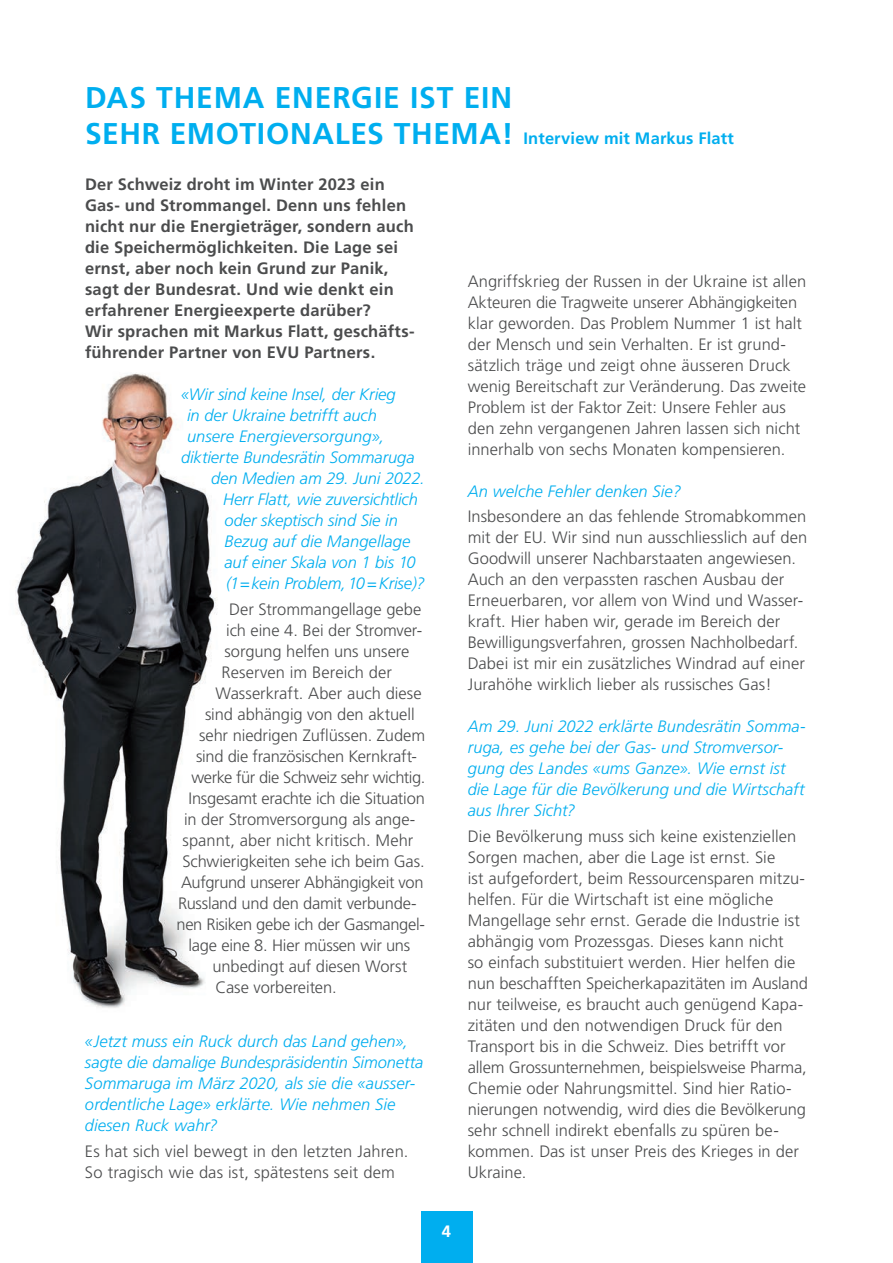
<style>
.page{position:relative;width:893px;height:1263px;background:#fff}
.page>*{position:absolute;margin:0;border:0;box-sizing:border-box;transform-origin:0 0}
.t1{font:700 30px "Frutiger CE";letter-spacing:.03em;color:#00aeef}
.t2{font:300 16.5px/21px "Frutiger CE";color:#4b4c4d}
.t3{font:italic 300 16.5px/21px "Frutiger CE";color:#00aeef}
.t4{font:700 16.5px/21px "Frutiger CE";letter-spacing:.01em;color:#4b4c4d}
.t5{font:300 16.5px "Frutiger CE";letter-spacing:-.02em;color:#4b4c4d}
.t6{font:700 16.5px "Frutiger CE";letter-spacing:.01em;color:#00aeef}
.t7{font:300 16.5px "Frutiger CE";letter-spacing:-.03em;color:#4b4c4d}
.t8{font:300 16.5px "Frutiger CE";letter-spacing:-.025em;color:#4b4c4d}
.t9{font:700 16.5px "Frutiger CE";color:#fff}
.s1{font-size:30px}
</style>
<div class="page">
<img style="left:15px;top:373px;width:202px;height:635px">
<div style="left:421px;top:1212px;width:51px;height:51px;background:#00aeef"></div>
<h1 class="t1" style="left:85px;top:79px;width:429px">DAS THEMA ENERGIE IST EIN</h1>
<p class="t6" style="left:85px;top:128px;width:650px"><span class="s1">SEHR EMOTIONALES THEMA!</span> Interview mit Markus Flatt</p>
<p class="t4" style="left:85px;top:174px;width:331px">Der Schweiz droht im Winter 2023 ein Gas- und Strommangel. Denn uns fehlen nicht nur die Energieträger, sondern auch die Speichermöglichkeiten. Die Lage sei ernst, aber noch kein Grund zur Panik, sagt der Bundesrat. Und wie denkt ein erfahrener Energieexperte darüber?<br>Wir sprachen mit Markus Flatt, geschäfts&shy;führender Partner von EVU Partners.</p>
<p class="t3" style="left:181px;top:384px;width:216px">«Wir sind keine Insel, der Krieg</p>
<p class="t3" style="left:187px;top:405px;width:191px">in der Ukraine betrifft auch</p>
<p class="t3" style="left:187px;top:426px;width:199px">unsere Energieversorgung»,</p>
<p class="t3" style="left:181px;top:447px;width:235px">diktierte Bundesrätin Sommaruga</p>
<p class="t3" style="left:211px;top:468px;width:215px">den Medien am 29. Juni 2022.</p>
<p class="t3" style="left:223px;top:489px;width:196px">Herr Flatt, wie zuversichtlich</p>
<p class="t3" style="left:225px;top:510px;width:175px">oder skeptisch sind Sie in</p>
<p class="t3" style="left:225px;top:531px;width:187px">Bezug auf die Mangellage</p>
<p class="t3" style="left:225px;top:552px;width:193px">auf einer Skala von 1 bis 10</p>
<p class="t3" style="left:226px;top:573px;width:201px">(1 = kein Problem, 10 = Krise)?</p>
<p class="t2" style="left:229px;top:598px;width:194px">Der Strommangellage gebe</p>
<p class="t2" style="left:226px;top:619px;width:198px">ich eine 4. Bei der Stromver-</p>
<p class="t2" style="left:225px;top:640px;width:186px">sorgung helfen uns unsere</p>
<p class="t2" style="left:222px;top:661px;width:172px">Reserven im Bereich der</p>
<p class="t2" style="left:216px;top:682px;width:208px">Wasserkraft. Aber auch diese</p>
<p class="t2" style="left:205px;top:703px;width:211px">sind abhängig von den aktuell</p>
<p class="t2" style="left:199px;top:724px;width:228px">sehr niedrigen Zuflüssen. Zudem</p>
<p class="t5" style="left:196px;top:746px;width:223px">sind die französischen Kernkraft-</p>
<p class="t7" style="left:192px;top:767px;width:235px">werke für die Schweiz sehr wichtig.</p>
<p class="t2" style="left:189px;top:787px;width:238px">Insgesamt erachte ich die Situation</p>
<p class="t2" style="left:184px;top:808px;width:233px">in der Stromversorgung als ange-</p>
<p class="t2" style="left:183px;top:829px;width:232px">spannt, aber nicht kritisch. Mehr</p>
<p class="t2" style="left:183px;top:850px;width:244px">Schwierigkeiten sehe ich beim Gas.</p>
<p class="t8" style="left:181px;top:872px;width:244px">Aufgrund unserer Abhängigkeit von</p>
<p class="t5" style="left:178px;top:893px;width:240px">Russland und den damit verbunde-</p>
<p class="t5" style="left:177px;top:914px;width:250px">nen Risiken gebe ich der Gasmangel-</p>
<p class="t2" style="left:188px;top:934px;width:223px">lage eine 8. Hier müssen wir uns</p>
<p class="t2" style="left:212px;top:955px;width:196px">unbedingt auf diesen Worst</p>
<p class="t2" style="left:215px;top:976px;width:123px">Case vorbereiten.</p>
<p class="t3" style="left:85px;top:1031px;width:340px">«Jetzt muss ein Ruck durch das Land gehen», sagte die damalige Bundespräsidentin Simonetta Sommaruga im März 2020, als sie die «ausser&shy;ordentliche Lage» erklärte. Wie nehmen Sie diesen Ruck wahr?</p>
<p class="t2" style="left:85px;top:1140px;width:325px">Es hat sich viel bewegt in den letzten Jahren.<br>So tragisch wie das ist, spätestens seit dem</p>
<p class="t2" style="left:468px;top:271px;width:340px">Angriffskrieg der Russen in der Ukraine ist allen Akteuren die Tragweite unserer Abhängigkeiten klar geworden. Das Problem Nummer 1 ist halt der Mensch und sein Verhalten. Er ist grund&shy;sätzlich träge und zeigt ohne äusseren Druck wenig Bereitschaft zur Veränderung. Das zweite Problem ist der Faktor Zeit: Unsere Fehler aus den zehn vergangenen Jahren lassen sich nicht innerhalb von sechs Monaten kompensieren.</p>
<p class="t3" style="left:468px;top:481px;width:215px">An welche Fehler denken Sie?</p>
<p class="t2" style="left:468px;top:506px;width:341px">Insbesondere an das fehlende Stromabkommen mit der EU. Wir sind nun ausschliesslich auf den Goodwill unserer Nachbarstaaten angewiesen.<br>Auch an den verpassten raschen Ausbau der Erneuerbaren, vor allem von Wind und Wasser&shy;kraft. Hier haben wir, gerade im Bereich der Bewilligungsverfahren, grossen Nachholbedarf.<br>Dabei ist mir ein zusätzliches Windrad auf einer Jurahöhe wirklich lieber als russisches Gas!</p>
<p class="t3" style="left:468px;top:716px;width:339px">Am 29. Juni 2022 erklärte Bundesrätin Somma&shy;ruga, es gehe bei der Gas- und Stromversor&shy;gung des Landes «ums Ganze». Wie ernst ist die Lage für die Bevölkerung und die Wirtschaft aus Ihrer Sicht?</p>
<p class="t2" style="left:468px;top:825px;width:342px">Die Bevölkerung muss sich keine existenziellen Sorgen machen, aber die Lage ist ernst. Sie<br>ist aufgefordert, beim Ressourcensparen mitzu&shy;helfen. Für die Wirtschaft ist eine mögliche Mangellage sehr ernst. Gerade die Industrie ist abhängig vom Prozessgas. Dieses kann nicht<br>so einfach substituiert werden. Hier helfen die nun beschafften Speicherkapazitäten im Ausland nur teilweise, es braucht auch genügend Kapa&shy;zitäten und den notwendigen Druck für den Transport bis in die Schweiz. Dies betrifft vor allem Grossunternehmen, beispielsweise Pharma, Chemie oder Nahrungsmittel. Sind hier Ratio&shy;nierungen notwendig, wird dies die Bevölkerung sehr schnell indirekt ebenfalls zu spüren be&shy;kommen. Das ist unser Preis des Krieges in der Ukraine.</p>
<p class="t9" style="left:442px;top:1222px;width:11px">4</p>
</div>
